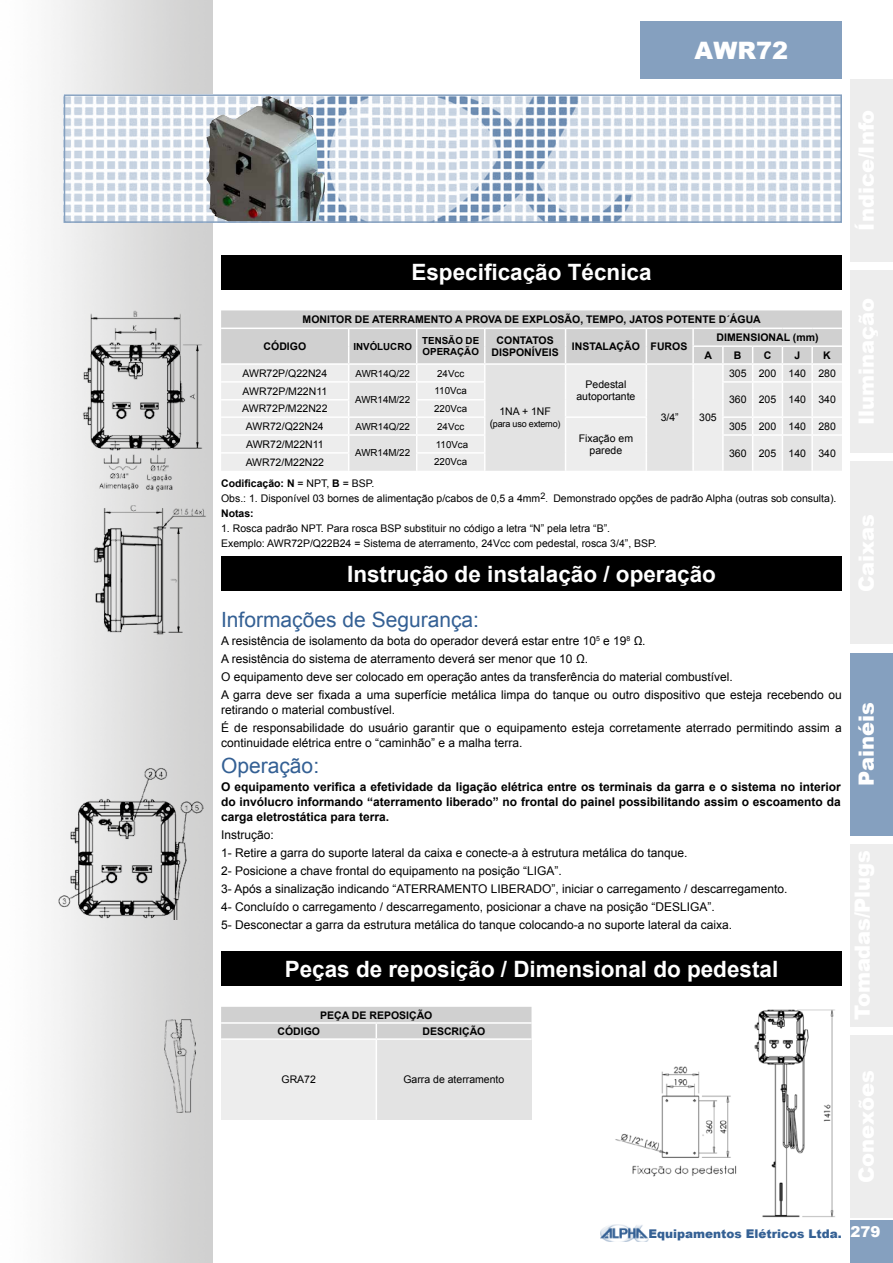
<style>
.page{position:relative;width:893px;height:1263px;background:#fff}
.page>*{position:absolute;margin:0;border:0;box-sizing:border-box;transform-origin:0 0}
.t1{font:900 24px "Arial";color:#fff}
.t2{font:700 22.5px "Arial";color:#fff}
.t3{font:21px "Arial";color:#346094}
.t4{font:900 21px "Arial";color:#fff}
.t5{font:12px/18px "Arial";color:#000}
.t6{font:700 12px/15px "Arial";color:#000;text-align:justify}
.t7{font:900 12px "Arial";color:#346094}
.t8{font:10.5px/15px "Arial";color:#000;text-align:center}
.t9{font:700 10.5px/11.2px "Arial";color:#000;text-align:center}
.t10{font:9.75px "Arial";color:#000}
.t11{font:700 9.75px/11.2px "Arial";color:#000}
.t12{font:9px "Arial";letter-spacing:-.02em;color:#000}
.s1{font-size:10.5px}
.s2{font-weight:700}
.s3{font-size:9px}
.s4{font-size:15px;color:#fff}
</style>
<div class="page">
<div style="left:850px;top:1220px;width:43px;height:43px;background:#85a0bf"></div>
<img style="left:601px;top:1225px;width:48px;height:17px">
<div style="left:850px;top:79px;width:43px;height:183px;background:#ededed"></div>
<div style="left:850px;top:270px;width:43px;height:183px;background:#ededed"></div>
<div style="left:850px;top:461px;width:43px;height:183px;background:#ededed"></div>
<div style="left:850px;top:653px;width:43px;height:183px;background:#85a0bf"></div>
<div style="left:850px;top:844px;width:43px;height:183px;background:#ededed"></div>
<div style="left:850px;top:1035px;width:43px;height:183px;background:#ededed"></div>
<img style="left:51px;top:0;width:162px;height:1263px">
<img style="left:67px;top:97px;width:772px;height:123px">
<div style="left:641px;top:21px;width:201px;height:58px;background:#85a0bf"></div>
<div style="left:221px;top:255px;width:621px;height:34px;background:#000"></div>
<img style="left:206px;top:97px;width:120px;height:123px">
<div style="left:64px;top:94px;width:778px;height:129px;border:2px solid #85a0bf"></div>
<svg style="left:221px;top:310px;width:621px;height:161px;background:#e2e2e2"></svg>
<img style="left:57px;top:766px;width:146px;height:154px">
<img style="left:81px;top:310px;width:128px;height:327px">
<img style="left:615px;top:1009px;width:220px;height:209px">
<div style="left:221px;top:557px;width:621px;height:34px;background:#000"></div>
<div style="left:221px;top:951px;width:621px;height:34px;background:#000"></div>
<div style="left:221px;top:1039px;width:155px;height:81px;background:#ededed"></div>
<div style="left:376px;top:1039px;width:155px;height:81px;background:#e3e3e3"></div>
<div style="left:221px;top:1007px;width:310px;height:31px;background:#d0d0d0"></div>
<hr style="left:221px;top:1038px;width:155px;height:2px;background:#fff">
<hr style="left:376px;top:1038px;width:155px;height:2px;background:#fff">
<hr style="left:376px;top:1040px;width:1px;height:80px;background:#fff">
<img style="left:164px;top:1019px;width:31px;height:94px">
<h1 class="t1" style="left:695px;top:33px;width:95px">AWR72</h1>
<h2 class="t2" style="left:411px;top:258px;width:242px">Especificação Técnica</h2>
<p class="t9" style="left:303px;top:314px;width:460px">MONITOR DE ATERRAMENTO A PROVA DE EXPLOSÃO, TEMPO, JATOS POTENTE D´ÁGUA</p>
<p class="t9" style="left:264px;top:341px;width:44px">CÓDIGO</p>
<p class="t11" style="left:353px;top:341px;width:60px">INVÓLUCRO</p>
<p class="t11" style="left:422px;top:335px;width:58px">TENSÃO DE<br>OPERAÇÃO</p>
<p class="t9" style="left:492px;top:335px;width:69px">CONTATOS<br>DISPONÍVEIS</p>
<p class="t9" style="left:572px;top:341px;width:117px">INSTALAÇÃO FUROS</p>
<p class="t9" style="left:717px;top:332px;width:103px">DIMENSIONAL (mm)</p>
<p class="t9" style="left:704px;top:350px;width:9px">A</p>
<p class="t9" style="left:734px;top:350px;width:9px">B</p>
<p class="t9" style="left:764px;top:350px;width:9px">C</p>
<p class="t9" style="left:794px;top:350px;width:7px">J</p>
<p class="t9" style="left:823px;top:350px;width:9px">K</p>
<p class="t8" style="left:242px;top:366px;width:86px">AWR72P/Q22N24</p>
<p class="t10" style="left:355px;top:367px;width:56px">AWR14Q/22</p>
<p class="t10" style="left:437px;top:367px;width:29px">24Vcc</p>
<p class="t8" style="left:729px;top:366px;width:108px">305 200 140 280</p>
<p class="t8" style="left:243px;top:384px;width:86px">AWR72P/M22N11</p>
<p class="t10" style="left:435px;top:385px;width:34px">110Vca</p>
<p class="t10" style="left:355px;top:393px;width:56px">AWR14M/22</p>
<p class="t8" style="left:242px;top:401px;width:87px">AWR72P/M22N22</p>
<p class="t10" style="left:434px;top:402px;width:35px">220Vca</p>
<p class="t8" style="left:246px;top:419px;width:79px">AWR72/Q22N24</p>
<p class="t10" style="left:355px;top:420px;width:56px">AWR14Q/22</p>
<p class="t10" style="left:437px;top:420px;width:29px">24Vcc</p>
<p class="t8" style="left:499px;top:404px;width:53px">1NA + 1NF</p>
<p class="t12" style="left:490px;top:418px;width:72px"><span class="s1">(</span>para uso externo)</p>
<p class="t8" style="left:576px;top:379px;width:60px;line-height:12px">Pedestal autoportante</p>
<p class="t8" style="left:661px;top:410px;width:20px">3/4”</p>
<p class="t8" style="left:699px;top:410px;width:19px">305</p>
<p class="t8" style="left:729px;top:392px;width:108px">360 205 140 340</p>
<p class="t8" style="left:729px;top:419px;width:108px">305 200 140 280</p>
<p class="t8" style="left:579px;top:432px;width:56px;line-height:12px">Fixação em parede</p>
<p class="t8" style="left:246px;top:437px;width:79px">AWR72/M22N11</p>
<p class="t10" style="left:436px;top:438px;width:34px">110Vca</p>
<p class="t8" style="left:729px;top:446px;width:108px">360 205 140 340</p>
<p class="t10" style="left:355px;top:447px;width:56px">AWR14M/22</p>
<p class="t8" style="left:246px;top:455px;width:80px">AWR72/M22N22</p>
<p class="t10" style="left:434px;top:456px;width:35px">220Vca</p>
<p class="t8" style="left:221px;top:476px;width:617px;text-align:left"><span class="s2">Codificação: N</span> = NPT, <span class="s2">B</span> = BSP.<br>Obs.: 1. Disponível 03 bornes de alimentação p/cabos de 0,5 a 4mm<sup>2</sup><span class="s3">.</span> Demonstrado opções de padrão Alpha (outras sob consulta).<br><span class="s2">Notas:</span></p>
<p class="t8" style="left:221px;top:521px;width:437px;text-align:left">1. Rosca padrão NPT. Para rosca BSP substituir no código a letra “N” pela letra “B”.<br>Exemplo: AWR72P/Q22B24 = Sistema de aterramento, 24Vcc com pedestal, rosca 3/4”, BSP.</p>
<h2 class="t2" style="left:347px;top:559px;width:370px">Instrução de instalação / operação</h2>
<h3 class="t3" style="left:221px;top:606px;width:259px">Informações de Segurança:</h3>
<p class="t5" style="left:221px;top:632px;width:622px">A resistência de isolamento da bota do operador deverá estar entre 10<sup>5</sup> e 19<sup>8</sup> Ω.<br>A resistência do sistema de aterramento deverá ser menor que 10 Ω.<br>O equipamento deve ser colocado em operação antes da transferência do material combustível.<br>A garra deve ser fixada a uma superfície metálica limpa do tanque ou outro dispositivo que esteja recebendo ou</p>
<p class="t5" style="left:221px;top:701px;width:622px">retirando o material combustível.<br>É de responsabilidade do usuário garantir que o equipamento esteja corretamente aterrado permitindo assim a</p>
<p class="t5" style="left:221px;top:734px;width:303px">continuidade elétrica entre o “caminhão” e a malha terra.</p>
<h3 class="t3" style="left:221px;top:751px;width:100px">Operação:</h3>
<p class="t6" style="left:221px;top:779px;width:621px">O equipamento verifica a efetividade da ligação elétrica entre os terminais da garra e o sistema no interior do invólucro informando “aterramento liberado” no frontal do painel possibilitando assim o escoamento da carga eletrostática para terra.</p>
<p class="t5" style="left:221px;top:825px;width:568px">Instrução:<br>1- Retire a garra do suporte lateral da caixa e conecte-a à estrutura metálica do tanque.<br>2- Posicione a chave frontal do equipamento na posição “LIGA”.<br>3- Após a sinalização indicando “ATERRAMENTO LIBERADO”, iniciar o carregamento / descarregamento.<br>4- Concluído o carregamento / descarregamento, posicionar a chave na posição “DESLIGA”.<br>5- Desconectar a garra da estrutura metálica do tanque colocando-a no suporte lateral da caixa.</p>
<h2 class="t2" style="left:285px;top:954px;width:495px">Peças de reposição / Dimensional do pedestal</h2>
<p class="t9" style="left:320px;top:1010px;width:114px">PEÇA DE REPOSIÇÃO</p>
<p class="t9" style="left:277px;top:1026px;width:44px">CÓDIGO</p>
<p class="t9" style="left:422px;top:1026px;width:65px">DESCRIÇÃO</p>
<p class="t8" style="left:281px;top:1072px;width:36px">GRA72</p>
<p class="t8" style="left:403px;top:1072px;width:102px">Garra de aterramento</p>
<h3 class="t4" style="left:851px;top:786px;width:85px;rotate:-90deg">Painéis</h3>
<p class="t7" style="left:649px;top:1224px;width:233px">Equipamentos Elétricos Ltda. <span class="s4">279</span></p>
</div>
